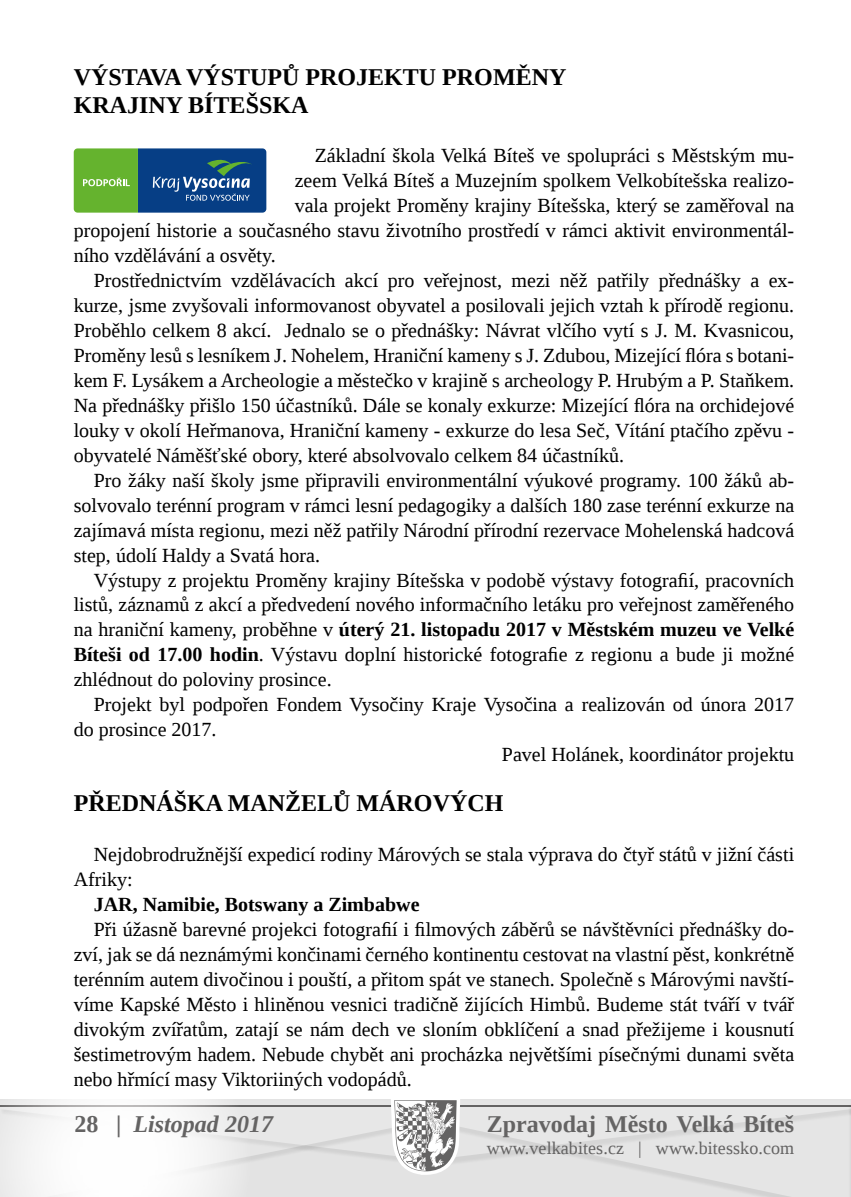
<style>
.page{position:relative;width:851px;height:1197px;background:#fff}
.page>*{position:absolute;margin:0;border:0;box-sizing:border-box;transform-origin:0 0}
.t1{font:700 24px/28px "Liberation Serif";color:#000}
.t2{font:700 24px "Liberation Serif";color:#646363}
.t3{font:italic 700 24px "Liberation Serif";color:#646363}
.t4{font:20px/25px "Liberation Serif";color:#000}
.t5{font:700 20px "Liberation Serif";color:#000}
.t6{font:18px "Liberation Serif";letter-spacing:.005em;color:#646363}
.s1{font-weight:400}
.s2{font-weight:700}
.s3{font-style:normal}
</style>
<div class="page">
<svg style="left:0;top:1099px;width:851px;height:97px"></svg>
<svg style="left:74px;top:148px;width:192px;height:64px;background:#37736e"></svg>
<p class="t1" style="left:74px;top:62px;width:494px">VÝSTAVA VÝSTUPŮ PROJEKTU PROMĚNY<br>KRAJINY BÍTEŠSKA</p>
<p class="t4" style="left:315px;top:143px;width:481px">Základní škola Velká Bíteš ve spolupráci s Městským mu-</p>
<p class="t4" style="left:295px;top:168px;width:501px">zeem Velká Bíteš a Muzejním spolkem Velkobítešska realizo-</p>
<p class="t4" style="left:295px;top:193px;width:501px">vala projekt Proměny krajiny Bítešska, který se zaměřoval na</p>
<p class="t4" style="left:74px;top:218px;width:721px">propojení historie a současného stavu životního prostředí v rámci aktivit environmentál-</p>
<p class="t4" style="left:74px;top:243px;width:203px">ního vzdělávání a osvěty.</p>
<p class="t4" style="left:94px;top:268px;width:702px">Prostřednictvím vzdělávacích akcí pro veřejnost, mezi něž patřily přednášky a ex-</p>
<p class="t4" style="left:74px;top:293px;width:722px">kurze, jsme zvyšovali informovanost obyvatel a posilovali jejich vztah k přírodě regionu.</p>
<p class="t4" style="left:74px;top:317px;width:722px">Proběhlo celkem 8 akcí. Jednalo se o přednášky: Návrat vlčího vytí s J. M. Kvasnicou,</p>
<p class="t4" style="left:74px;top:342px;width:721px">Proměny lesů s lesníkem J. Nohelem, Hraniční kameny s J. Zdubou, Mizející flóra s botani-</p>
<p class="t4" style="left:74px;top:367px;width:722px">kem F. Lysákem a Archeologie a městečko v krajině s archeology P. Hrubým a P. Staňkem.</p>
<p class="t4" style="left:74px;top:392px;width:722px">Na přednášky přišlo 150 účastníků. Dále se konaly exkurze: Mizející flóra na orchidejové</p>
<p class="t4" style="left:74px;top:417px;width:721px">louky v okolí Heřmanova, Hraniční kameny - exkurze do lesa Seč, Vítání ptačího zpěvu -</p>
<p class="t4" style="left:74px;top:442px;width:551px">obyvatelé Náměšťské obory, které absolvovalo celkem 84 účastníků.</p>
<p class="t4" style="left:94px;top:467px;width:702px">Pro žáky naší školy jsme připravili environmentální výukové programy. 100 žáků ab-</p>
<p class="t4" style="left:74px;top:492px;width:722px">solvovalo terénní program v rámci lesní pedagogiky a dalších 180 zase terénní exkurze na</p>
<p class="t4" style="left:74px;top:517px;width:722px">zajímavá místa regionu, mezi něž patřily Národní přírodní rezervace Mohelenská hadcová</p>
<p class="t4" style="left:74px;top:542px;width:248px">step, údolí Haldy a Svatá hora.</p>
<p class="t4" style="left:94px;top:567px;width:702px">Výstupy z projektu Proměny krajiny Bítešska v podobě výstavy fotografií, pracovních</p>
<p class="t4" style="left:74px;top:592px;width:722px">listů, záznamů z akcí a předvedení nového informačního letáku pro veřejnost zaměřeného</p>
<p class="t5" style="left:74px;top:616px;width:722px"><span class="s1">na hraniční kameny, proběhne v</span> úterý 21. listopadu 2017 v Městském muzeu ve Velké</p>
<p class="t4" style="left:74px;top:642px;width:722px"><span class="s2">Bíteši od 17.00 hodin</span>. Výstavu doplní historické fotografie z regionu a bude ji možné</p>
<p class="t4" style="left:74px;top:667px;width:259px">zhlédnout do poloviny prosince.</p>
<p class="t4" style="left:94px;top:692px;width:702px">Projekt byl podpořen Fondem Vysočiny Kraje Vysočina a realizován od února 2017</p>
<p class="t4" style="left:74px;top:716px;width:144px">do prosince 2017.</p>
<p class="t4" style="left:502px;top:741px;width:294px">Pavel Holánek, koordinátor projektu</p>
<p class="t1" style="left:74px;top:788px;width:431px">PŘEDNÁŠKA MANŽELŮ MÁROVÝCH</p>
<p class="t4" style="left:74px;top:841px;width:721px;text-indent:20px">Nejdobrodružnější expedicí rodiny Márových se stala výprava do čtyř států v jižní části<br>Afriky:</p>
<p class="t5" style="left:94px;top:890px;width:327px">JAR, Namibie, Botswany a Zimbabwe</p>
<p class="t4" style="left:74px;top:916px;width:722px;text-align:justify;text-indent:20px">Při úžasně barevné projekci fotografií i filmových záběrů se návštěvníci přednášky do&shy;zví, jak se dá neznámými končinami černého kontinentu cestovat na vlastní pěst, konkrétně terénním autem divočinou i pouští, a přitom spát ve stanech. Společně s Márovými navští&shy;víme Kapské Město i hliněnou vesnici tradičně žijících Himbů. Budeme stát tváří v tvář divokým zvířatům, zatají se nám dech ve sloním obklíčení a snad přežijeme i kousnutí šestimetrovým hadem. Nebude chybět ani procházka největšími písečnými dunami světa nebo hřmící masy Viktoriiných vodopádů.</p>
<p class="t3" style="left:74px;top:1108px;width:200px"><span class="s3">28 |</span> Listopad 2017</p>
<p class="t2" style="left:486px;top:1107px;width:309px">Zpravodaj Město Velká Bíteš</p>
<p class="t6" style="left:486px;top:1135px;width:309px">www.velkabites.cz | www.bitessko.com</p>
</div>
